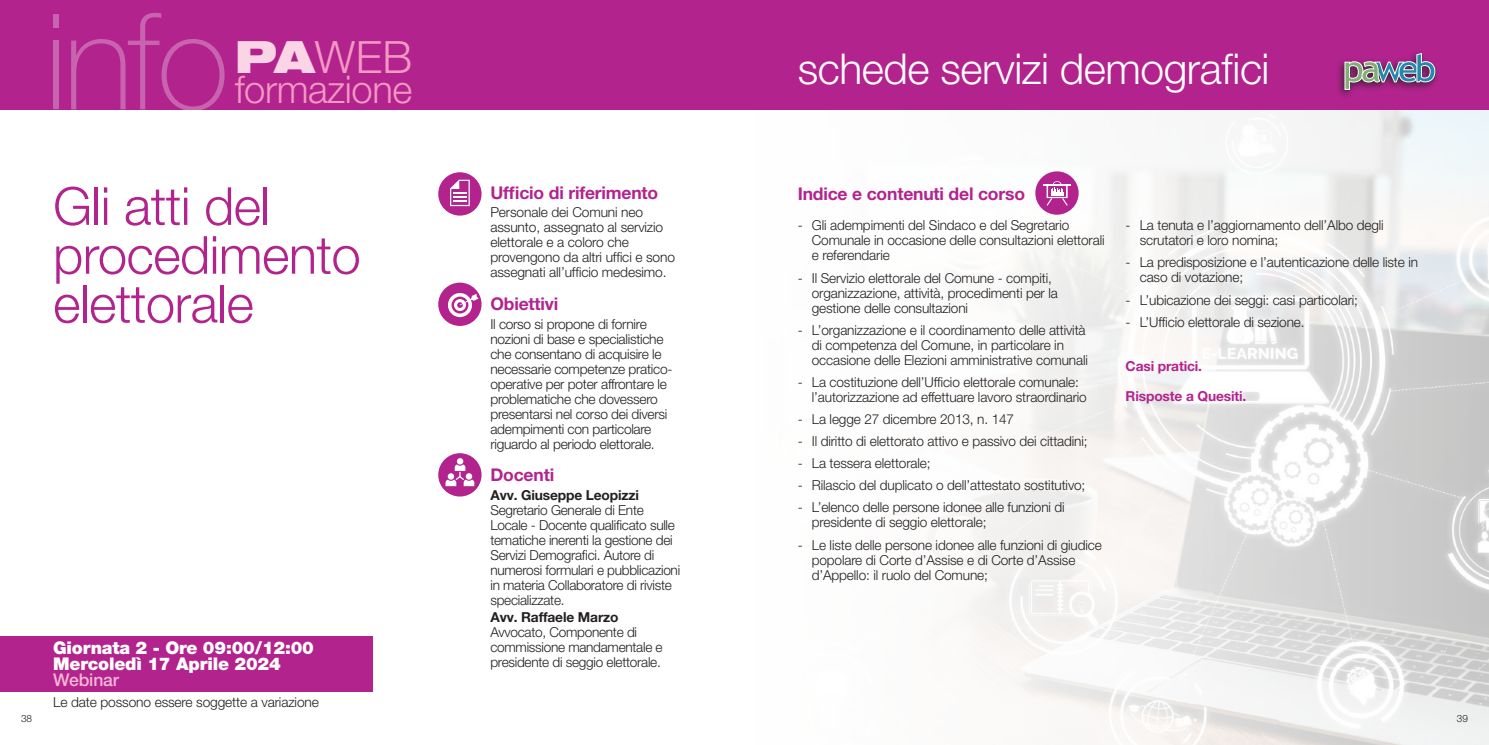
<style>
.page{position:relative;width:1489px;height:745px;background:#fff}
.page>*{position:absolute;margin:0;border:0;box-sizing:border-box;transform-origin:0 0}
.t1{font:300 52.5px/48.8px "Helvetica Neue LT Pro";letter-spacing:-.01em;color:#b2238e}
.t2{font:300 44.5px "Helvetica Neue LT Pro";color:#f499c2}
.t3{font:300 42.5px "Helvetica Neue LT Pro";letter-spacing:-.01em;color:#fff}
.t4{font:300 38.25px "Helvetica Neue LT Pro";letter-spacing:-.01em;color:#f499c2}
.t5{font:700 17.5px "Helvetica Neue LT Pro";letter-spacing:-.01em;color:#b2238e}
.t6{font:900 17.5px/16.2px "Helvetica Neue LT Pro";letter-spacing:-.01em;color:#fff}
.t7{font:500 17.5px "Helvetica Neue LT Pro";letter-spacing:-.01em;color:#f6b7d4}
.t8{font:300 13.75px/15px "Helvetica Neue LT Pro";letter-spacing:-.01em;color:#231f20}
.t9{font:700 13.75px "Helvetica Neue LT Pro";letter-spacing:-.01em;color:#231f20}
.t10{font:700 13.75px/30px "Helvetica Neue LT Pro";letter-spacing:-.01em;color:#b2238e}
.t11{font:300 10px "Helvetica Neue LT Pro";color:#231f20}
.s1{font-weight:900;font-stretch:expanded;color:#fad5e5}
</style>
<div class="page">
<img style="left:931px;top:110px;width:557px;height:634px">
<div style="left:0;top:635px;width:372px;height:56px;background:#b2238e"></div>
<div style="left:0;top:0;width:1488px;height:110px;background:#b2238e"></div>
<div style="left:1335px;top:50px;width:104px;height:49px;background:#231f20;opacity:.75"></div>
<svg style="left:1344px;top:53px;width:91px;height:37px"></svg>
<div style="left:53px;top:14px;width:5px;height:14px;background:#c864af"></div>
<div style="left:53px;top:41px;width:5px;height:68px;background:#c864af"></div>
<svg style="left:71px;top:13px;width:153px;height:97px"></svg>
<div style="left:438px;top:282px;width:43px;height:44px;background:#b2238e;border-radius:50%"></div>
<svg style="left:448px;top:293px;width:24px;height:24px"></svg>
<svg style="left:451px;top:296px;width:17px;height:17px"></svg>
<svg style="left:454px;top:299px;width:12px;height:12px"></svg>
<svg style="left:457px;top:293px;width:21px;height:15px"></svg>
<div style="left:438px;top:172px;width:43px;height:43px;background:#b2238e;border-radius:50%"></div>
<svg style="left:450px;top:180px;width:20px;height:26px"></svg>
<div style="left:438px;top:453px;width:43px;height:43px;background:#b2238e;border-radius:50%"></div>
<svg style="left:445px;top:458px;width:29px;height:28px"></svg>
<div style="left:1035px;top:171px;width:43px;height:43px;background:#b2238e;border-radius:50%"></div>
<svg style="left:1043px;top:181px;width:27px;height:24px"></svg>
<h2 class="t2" style="left:235px;top:30px;width:179px"><span class="s1">PA</span>WEB</h2>
<h3 class="t4" style="left:235px;top:66px;width:179px">formazione</h3>
<h1 class="t1" style="left:53px;top:180px;width:309px">Gli atti del procedimento elettorale</h1>
<p class="t6" style="left:53px;top:639px;width:262px">Giornata 2 - Ore 09:00/12:00<br>Mercoledì 17 Aprile 2024</p>
<p class="t7" style="left:53px;top:669px;width:67px">Webinar</p>
<p class="t8" style="left:53px;top:693px;width:267px">Le date possono essere soggette a variazione</p>
<p class="t5" style="left:490px;top:181px;width:169px">Ufficio di riferimento</p>
<p class="t8" style="left:490px;top:204px;width:186px">Personale dei Comuni neo assunto, assegnato al servizio elettorale e a coloro che provengono da altri uffici e sono assegnati all’ufficio medesimo.</p>
<p class="t5" style="left:490px;top:292px;width:69px">Obiettivi</p>
<p class="t8" style="left:490px;top:315px;width:184px">Il corso si propone di fornire nozioni di base e specialistiche che consentano di acquisire le necessarie competenze pratico&shy;operative per poter affrontare le problematiche che dovessero presentarsi nel corso dei diversi adempimenti con particolare riguardo al periodo elettorale.</p>
<p class="t5" style="left:490px;top:464px;width:65px">Docenti</p>
<p class="t9" style="left:490px;top:486px;width:150px">Avv. Giuseppe Leopizzi</p>
<p class="t8" style="left:490px;top:501px;width:191px">Segretario Generale di Ente<br>Locale - Docente qualificato sulle tematiche inerenti la gestione dei<br>Servizi Demografici. Autore di numerosi formulari e pubblicazioni in materia Collaboratore di riviste specializzate.</p>
<p class="t9" style="left:490px;top:608px;width:130px">Avv. Raffaele Marzo</p>
<p class="t8" style="left:490px;top:623px;width:174px">Avvocato, Componente di commissione mandamentale e presidente di seggio elettorale.</p>
<h3 class="t3" style="left:797px;top:42px;width:473px">schede servizi demografici</h3>
<p class="t5" style="left:797px;top:183px;width:229px">Indice e contenuti del corso</p>
<p class="t8" style="left:811px;top:217px;width:294px;text-indent:-14px">- Gli adempimenti del Sindaco e del Segretario<br>Comunale in occasione delle consultazioni elettorali e referendarie</p>
<p class="t8" style="left:811px;top:270px;width:247px;text-indent:-14px">- Il Servizio elettorale del Comune - compiti, organizzazione, attività, procedimenti per la gestione delle consultazioni</p>
<p class="t8" style="left:811px;top:322px;width:277px;text-indent:-14px">- L’organizzazione e il coordinamento delle attività di competenza del Comune, in particolare in occasione delle Elezioni amministrative comunali</p>
<p class="t8" style="left:811px;top:374px;width:276px;text-indent:-14px">- La costituzione dell’Ufficio elettorale comunale: l’autorizzazione ad effettuare lavoro straordinario</p>
<p class="t8" style="left:797px;top:411px;width:218px">- La legge 27 dicembre 2013, n. 147</p>
<p class="t8" style="left:797px;top:433px;width:291px">- Il diritto di elettorato attivo e passivo dei cittadini;</p>
<p class="t8" style="left:797px;top:455px;width:134px">- La tessera elettorale;</p>
<p class="t8" style="left:797px;top:477px;width:289px">- Rilascio del duplicato o dell’attestato sostitutivo;</p>
<p class="t8" style="left:811px;top:499px;width:254px;text-indent:-14px">- L’elenco delle persone idonee alle funzioni di presidente di seggio elettorale;</p>
<p class="t8" style="left:811px;top:536px;width:291px;text-indent:-14px">- Le liste delle persone idonee alle funzioni di giudice popolare di Corte d’Assise e di Corte d’Assise d’Appello: il ruolo del Comune;</p>
<p class="t8" style="left:1139px;top:217px;width:245px;text-indent:-14px">- La tenuta e l’aggiornamento dell’Albo degli scrutatori e loro nomina;</p>
<p class="t8" style="left:1139px;top:254px;width:280px;text-indent:-14px">- La predisposizione e l’autenticazione delle liste in caso di votazione;</p>
<p class="t8" style="left:1125px;top:292px;width:234px">- L’ubicazione dei seggi: casi particolari;</p>
<p class="t8" style="left:1125px;top:314px;width:180px">- L’Ufficio elettorale di sezione.</p>
<p class="t10" style="left:1125px;top:350px;width:122px">Casi pratici.<br>Risposte a Quesiti.</p>
<p class="t11" style="left:21px;top:711px;width:13px">38</p>
<p class="t11" style="left:1456px;top:711px;width:13px">39</p>
</div>
